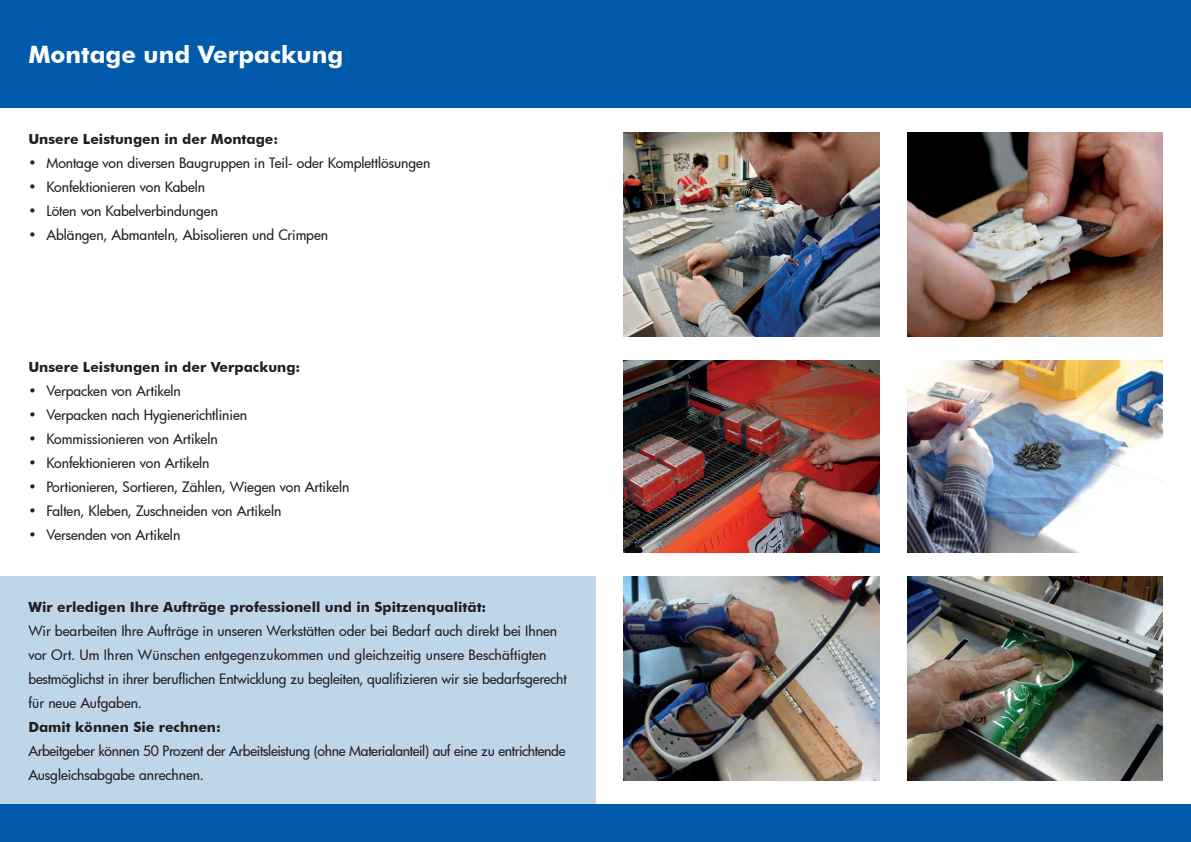
<style>
.page{position:relative;width:1191px;height:842px;background:#fff}
.page>*{position:absolute;margin:0;border:0;box-sizing:border-box;transform-origin:0 0}
.t1{font:700 24px "Futura BT";color:#fff}
.t2{font:500 14px/24px "Futura";letter-spacing:-.005em;color:#231f20}
.t3{font:700 14px "Futura BT";color:#231f20}
.t4{font:500 14px/24px "Futura";letter-spacing:-.025em;color:#231f20}
</style>
<div class="page">
<div style="left:0;top:576px;width:595px;height:228px;background:#bed6e8"></div>
<div style="left:0;top:804px;width:1191px;height:38px;background:#015aaa"></div>
<div style="left:0;top:0;width:1191px;height:108px;background:#015aaa"></div>
<img style="left:624px;top:132px;width:255px;height:204px">
<img style="left:907px;top:132px;width:255px;height:204px">
<img style="left:624px;top:360px;width:255px;height:192px">
<img style="left:624px;top:576px;width:255px;height:204px">
<img style="left:907px;top:360px;width:255px;height:192px">
<img style="left:907px;top:576px;width:255px;height:204px">
<h1 class="t1" style="left:28px;top:40px;width:316px">Montage und Verpackung</h1>
<p class="t3" style="left:28px;top:131px;width:251px">Unsere Leistungen in der Montage:</p>
<p class="t2" style="left:28px;top:151px;width:403px">• Montage von diversen Baugruppen in Teil- oder Komplettlösungen</p>
<p class="t2" style="left:28px;top:175px;width:178px">• Konfektionieren von Kabeln</p>
<p class="t2" style="left:28px;top:199px;width:191px">• Löten von Kabelverbindungen</p>
<p class="t2" style="left:28px;top:223px;width:301px">• Ablängen, Abmanteln, Abisolieren und Crimpen</p>
<p class="t3" style="left:28px;top:359px;width:273px">Unsere Leistungen in der Verpackung:</p>
<p class="t2" style="left:28px;top:379px;width:154px">• Verpacken von Artikeln</p>
<p class="t2" style="left:28px;top:403px;width:220px">• Verpacken nach Hygienerichtlinien</p>
<p class="t2" style="left:28px;top:427px;width:191px">• Kommissionieren von Artikeln</p>
<p class="t2" style="left:28px;top:451px;width:183px">• Konfektionieren von Artikeln</p>
<p class="t2" style="left:28px;top:475px;width:322px">• Portionieren, Sortieren, Zählen, Wiegen von Artikeln</p>
<p class="t2" style="left:28px;top:499px;width:254px">• Falten, Kleben, Zuschneiden von Artikeln</p>
<p class="t2" style="left:28px;top:523px;width:153px">• Versenden von Artikeln</p>
<p class="t3" style="left:28px;top:599px;width:459px">Wir erledigen Ihre Aufträge professionell und in Spitzenqualität:</p>
<p class="t2" style="left:28px;top:619px;width:540px">Wir bearbeiten Ihre Aufträge in unseren Werkstätten oder bei Bedarf auch direkt bei Ihnen vor Ort. Um Ihren Wünschen entgegenzukommen und gleichzeitig unsere Beschäftigten bestmöglichst in ihrer beruflichen Entwicklung zu begleiten, qualifizieren wir sie bedarfsgerecht für neue Aufgaben.</p>
<p class="t3" style="left:28px;top:718px;width:194px">Damit können Sie rechnen:</p>
<p class="t4" style="left:28px;top:739px;width:538px">Arbeitgeber können 50 Prozent der Arbeitsleistung (ohne Materialanteil) auf eine zu entrichtende<br>Ausgleichsabgabe anrechnen.</p>
</div>
